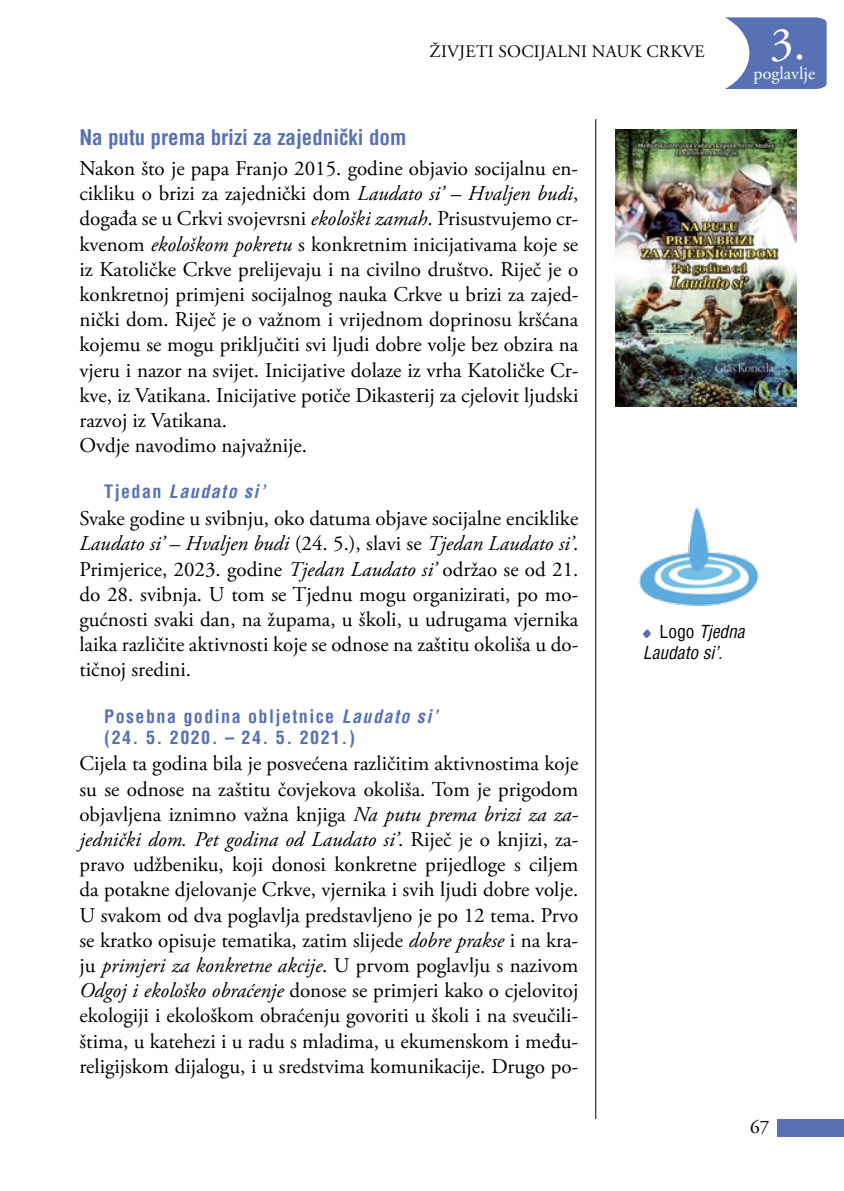
<style>
.page{position:relative;width:844px;height:1191px;background:#fff}
.page>*{position:absolute;margin:0;border:0;box-sizing:border-box;transform-origin:0 0}
.t1{font:46.9px "Adobe Garamond Pro";color:#fff}
.t2{font:21px/25.2px "Adobe Garamond Pro";color:#000;text-align:justify}
.t3{font:700 condensed 21px "Helvetica";color:#5771b4}
.t4{font:19.25px "Adobe Garamond Pro";color:#000}
.t5{font:700 condensed 18.03px/21px "Helvetica";letter-spacing:.08em;color:#5771b4}
.t6{font:italic 700 condensed 18.03px "Helvetica";letter-spacing:.08em;color:#5771b4}
.t7{font:18.03px "Adobe Garamond Pro";color:#fff}
.t8{font:17.5px "Adobe Garamond Pro";letter-spacing:.015em;color:#000}
.t9{font:italic condensed 17.5px/21px "Helvetica";color:#000}
.s1{font-style:italic}
.s2{font-style:normal}
</style>
<div class="page">
<div style="left:776px;top:1119px;width:67px;height:17px;background:#5771b4"></div>
<hr style="left:595px;top:119px;width:1px;height:1000px;background:#000">
<svg style="left:725px;top:17px;width:101px;height:72px"></svg>
<img style="left:615px;top:129px;width:181px;height:278px">
<img style="left:638px;top:507px;width:121px;height:99px">
<svg style="left:642px;top:629px;width:8px;height:9px"></svg>
<p class="t8" style="left:429px;top:41px;width:276px">živjeti socijalni nauk crkve</p>
<h1 class="t1" style="left:770px;top:16px;width:37px">3.</h1>
<p class="t7" style="left:753px;top:62px;width:63px">poglavlje</p>
<p class="t3" style="left:79px;top:123px;width:328px">Na putu prema brizi za zajednički dom</p>
<p class="t2" style="left:79px;top:156px;width:500px;text-align:left">Nakon što je papa Franjo 2015. godine objavio socijalnu en&shy;cikliku o brizi za zajednički dom <span class="s1">Laudato si’ – Hvaljen budi</span>, događa se u Crkvi svojevrsni <span class="s1">ekološki zamah</span>. Prisustvujemo cr&shy;kvenom <span class="s1">ekološkom pokretu</span> s konkretnim inicijativama koje se iz Katoličke Crkve prelijevaju i na civilno društvo. Riječ je o konkretnoj primjeni socijalnog nauka Crkve u brizi za zajed&shy;nički dom. Riječ je o važnom i vrijednom doprinosu kršćana kojemu se mogu priključiti svi ljudi dobre volje bez obzira na vjeru i nazor na svijet. Inicijative dolaze iz vrha Katoličke Cr&shy;kve, iz Vatikana. Inicijative potiče Dikasterij za cjelovit ljudski razvoj iz Vatikana.<br>Ovdje navodimo najvažnije.</p>
<p class="t6" style="left:104px;top:480px;width:162px"><span class="s2">Tjedan</span> Laudato si’</p>
<p class="t2" style="left:79px;top:506px;width:500px">Svake godine u svibnju, oko datuma objave socijalne enciklike <span class="s1">Laudato si’ – Hvaljen budi</span> (24. 5.), slavi se <span class="s1">Tjedan Laudato si’</span>.<br>Primjerice, 2023. godine <span class="s1">Tjedan Laudato si’</span> održao se od 21. do 28. svibnja. U tom se Tjednu mogu organizirati, po mo&shy;gućnosti svaki dan, na župama, u školi, u udrugama vjernika laika različite aktivnosti koje se odnose na zaštitu okoliša u do&shy;tičnoj sredini.</p>
<p class="t5" style="left:104px;top:705px;width:335px">Posebna godina obljetnice <span class="s1">Laudato si’ </span>(24. 5. 2020. – 24. 5. 2021.)</p>
<p class="t2" style="left:79px;top:752px;width:500px">Cijela ta godina bila je posvećena različitim aktivnostima koje su se odnose na zaštitu čovjekova okoliša. Tom je prigodom objavljena iznimno važna knjiga <span class="s1">Na putu prema brizi za za&shy;jednički dom. Pet godina od Laudato si’</span>. Riječ je o knjizi, za&shy;pravo udžbeniku, koji donosi konkretne prijedloge s ciljem da potakne djelovanje Crkve, vjernika i svih ljudi dobre volje.<br>U svakom od dva poglavlja predstavljeno je po 12 tema. Prvo se kratko opisuje tematika, zatim slijede <span class="s1">dobre prakse</span> i na kra&shy;ju <span class="s1">primjeri za konkretne akcije</span>. U prvom poglavlju s nazivom <span class="s1">Odgoj i ekološko obraćenje</span> donose se primjeri kako o cjelovitoj ekologiji i ekološkom obraćenju govoriti u školi i na sveučili&shy;štima, u katehezi i u radu s mladima, u ekumenskom i među&shy;religijskom dijalogu, i u sredstvima komunikacije. Drugo po-</p>
<p class="t9" style="left:642px;top:621px;width:103px;text-indent:17px"><span class="s2">Logo</span> Tjedna<br>Laudato si’.</p>
<p class="t4" style="left:750px;top:1115px;width:21px">67</p>
</div>
